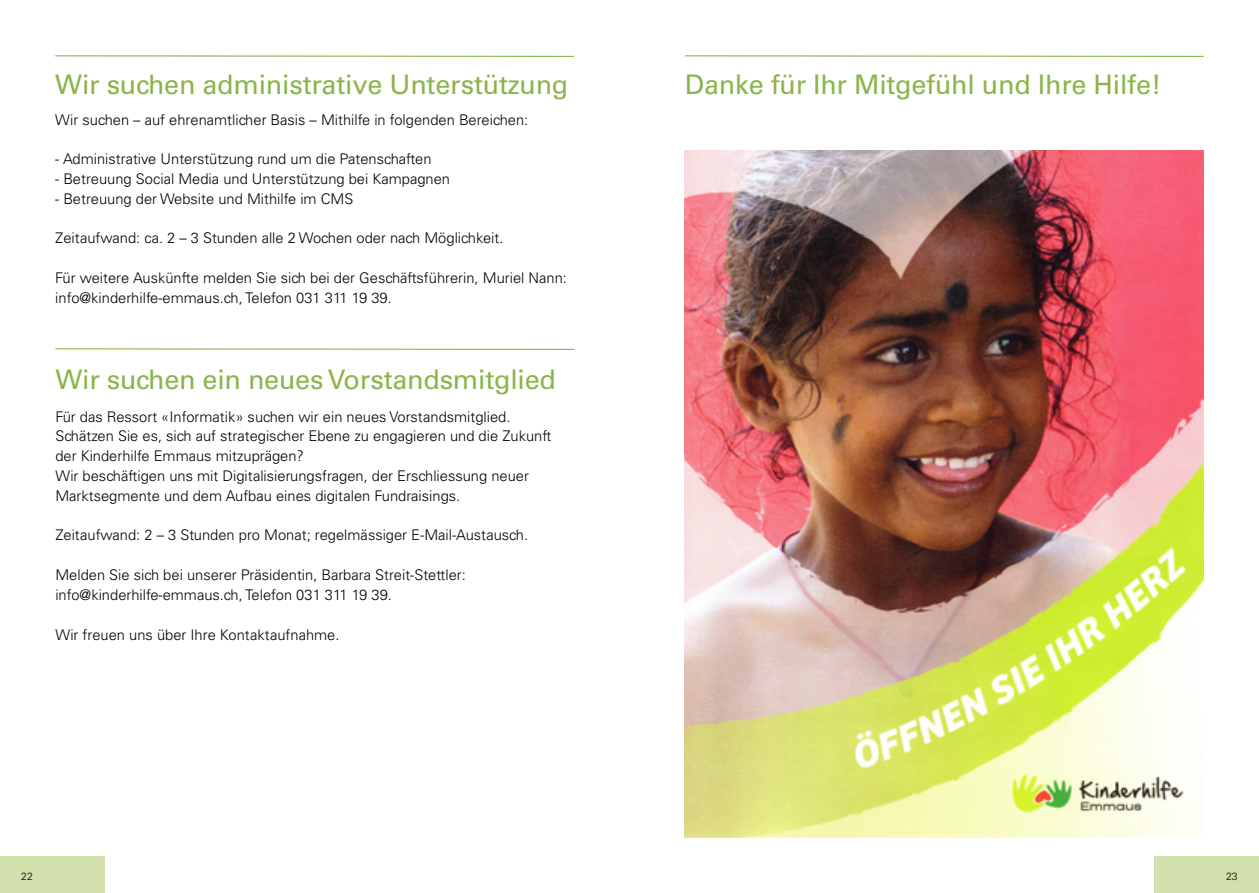
<style>
.page{position:relative;width:1259px;height:893px;background:#fff}
.page>*{position:absolute;margin:0;border:0;box-sizing:border-box;transform-origin:0 0}
.t1{font:27px "Univers LT Std";letter-spacing:-.01em;color:#8bb54a}
.t2{font:300 14.7px/19.8px "Univers LT Std";color:#000}
.t3{font:300 10.5px "Univers LT Std";color:#000}
</style>
<div class="page">
<div style="left:0;top:856px;width:104px;height:37px;background:#d2e0ad"></div>
<div style="left:1154px;top:856px;width:105px;height:37px;background:#d2e0ad"></div>
<svg style="left:55px;top:55px;width:520px;height:2px"></svg>
<svg style="left:55px;top:348px;width:520px;height:2px"></svg>
<svg style="left:684px;top:55px;width:520px;height:2px"></svg>
<img style="left:685px;top:151px;width:518px;height:687px">
<h1 class="t1" style="left:55px;top:68px;width:514px">Wir suchen administrative Unterstützung</h1>
<h1 class="t1" style="left:685px;top:68px;width:478px">Danke für Ihr Mitgefühl und Ihre Hilfe!</h1>
<p class="t2" style="left:55px;top:110px;width:474px">Wir suchen – auf ehrenamtlicher Basis – Mithilfe in folgenden Bereichen:</p>
<p class="t2" style="left:55px;top:149px;width:378px">- Administrative Unterstützung rund um die Patenschaften</p>
<p class="t2" style="left:55px;top:169px;width:396px">- Betreuung Social Media und Unterstützung bei Kampagnen</p>
<p class="t2" style="left:55px;top:189px;width:300px">- Betreuung der Website und Mithilfe im CMS</p>
<p class="t2" style="left:55px;top:228px;width:450px">Zeitaufwand: ca. 2 – 3 Stunden alle 2 Wochen oder nach Möglichkeit.</p>
<p class="t2" style="left:55px;top:268px;width:513px">Für weitere Auskünfte melden Sie sich bei der Geschäftsführerin, Muriel Nann: info@kinderhilfe-emmaus.ch, Telefon 031 311 19 39.</p>
<h1 class="t1" style="left:55px;top:364px;width:502px">Wir suchen ein neues Vorstandsmitglied</h1>
<p class="t2" style="left:55px;top:407px;width:497px">Für das Ressort «Informatik» suchen wir ein neues Vorstandsmitglied.<br>Schätzen Sie es, sich auf strategischer Ebene zu engagieren und die Zukunft der Kinderhilfe Emmaus mitzuprägen?<br>Wir beschäftigen uns mit Digitalisierungsfragen, der Erschliessung neuer Marktsegmente und dem Aufbau eines digitalen Fundraisings.</p>
<p class="t2" style="left:55px;top:525px;width:474px">Zeitaufwand: 2 – 3 Stunden pro Monat; regelmässiger E-Mail-Austausch.</p>
<p class="t2" style="left:55px;top:565px;width:412px">Melden Sie sich bei unserer Präsidentin, Barbara Streit-Stettler: info@kinderhilfe-emmaus.ch, Telefon 031 311 19 39.</p>
<p class="t2" style="left:55px;top:624px;width:286px">Wir freuen uns über Ihre Kontaktaufnahme.</p>
<p class="t3" style="left:21px;top:869px;width:13px">22</p>
<p class="t3" style="left:1226px;top:869px;width:13px">23</p>
</div>
